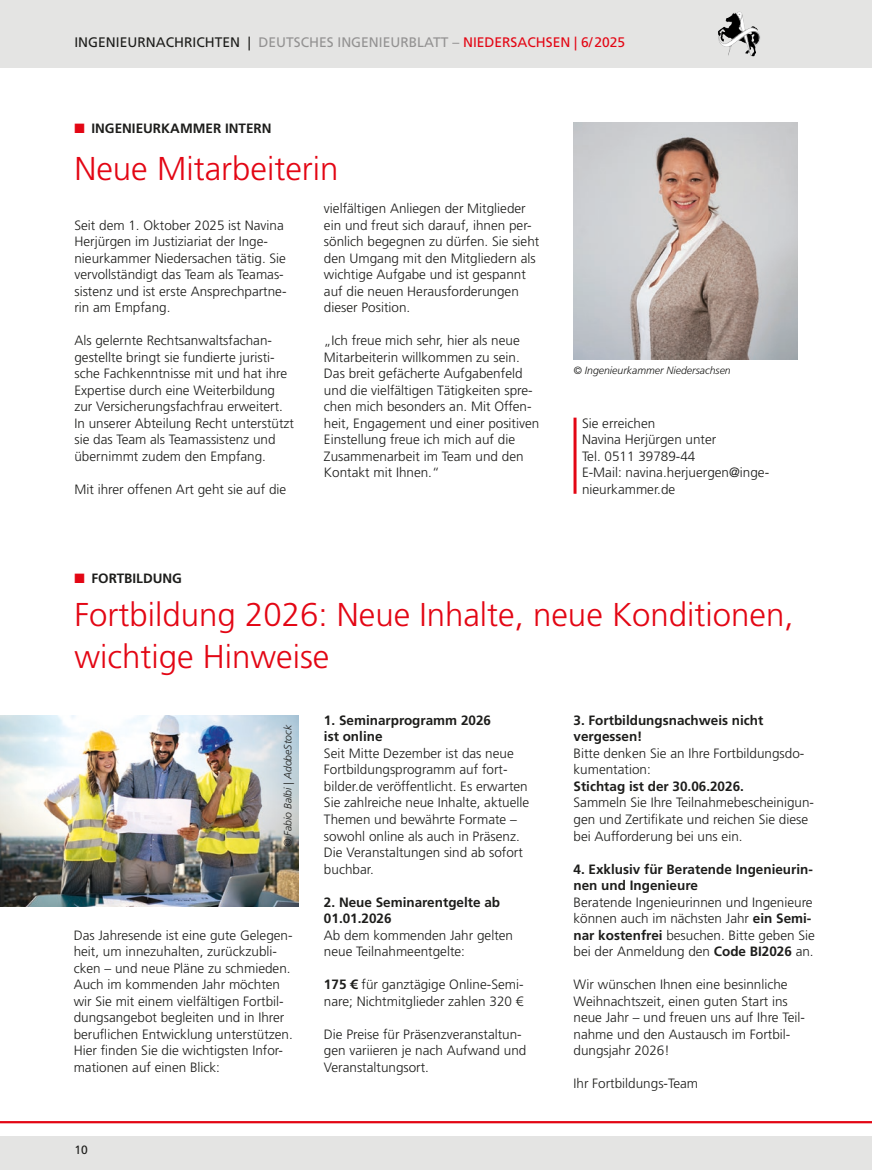
<style>
.page{position:relative;width:872px;height:1170px;background:#fff}
.page>*{position:absolute;margin:0;border:0;box-sizing:border-box;transform-origin:0 0}
.H2_Headline{font:300 33px/42px "Frutiger LT Std";color:#e30614}
.t1{font:13.8px "Frutiger LT Std";color:#939292}
.P_Fließtext_Abstand{font:300 13.5px/16.5px "Frutiger LT Std";color:#1d1d1b}
.P_Fließtext{font:300 13.5px/16.5px "Frutiger LT Std";color:#1d1d1b}
.P_Fließtext_Bold_Schwarz{font:700 13.5px/16.5px "Frutiger LT Std";color:#1d1d1b}
.P_Fließtext-2{font:700 13.5px "Frutiger LT Std";color:#1d1d1b}
.t2{font:12px "Frutiger LT Std";color:#1d1d1b}
.P_Quelle-Credits{font:italic 300 10.5px "Frutiger LT Std";color:#1d1d1b}
.s1{color:#1d1d1b}
.s2{color:#e30614}
.s3{font-weight:700}
</style>
<div class="page">
<div style="left:0;top:1135px;width:872px;height:34px;background:#e4e4e3"></div>
<hr style="left:0;top:1120px;width:872px;height:3px;background:#e30614">
<div style="left:0;top:0;width:872px;height:68px;background:#e4e4e3"></div>
<img style="left:725px;top:12px;width:14px;height:9px">
<img style="left:0;top:715px;width:298px;height:190px">
<hr style="left:573px;top:417px;width:3px;height:76px;background:#e30614">
<img style="left:573px;top:122px;width:224px;height:238px">
<p class="t1" style="left:74px;top:34px;width:552px"><span class="s1">INGENIEURNACHRICHTEN |</span> DEUTSCHES INGENIEURBLATT – <span class="s2">NIEDERSACHSEN | 6/2025</span></p>
<p class="P_Fließtext_Bold_Schwarz" style="left:74px;top:120px;width:199px"><span class="s2">■</span> INGENIEURKAMMER INTERN</p>
<p class="H2_Headline" style="left:74px;top:148px;width:265px">Neue Mitarbeiterin</p>
<p class="P_Fließtext_Abstand" style="left:74px;top:217px;width:214px">Seit dem 1. Oktober 2025 ist Navina Herjürgen im Justiziariat der Inge&shy;nieurkammer Niedersachen tätig. Sie vervollständigt das Team als Teamas&shy;sistenz und ist erste Ansprechpartne&shy;rin am Empfang.</p>
<p class="P_Fließtext_Abstand" style="left:74px;top:332px;width:221px">Als gelernte Rechtsanwaltsfachan&shy;gestellte bringt sie fundierte juristi&shy;sche Fachkenntnisse mit und hat ihre Expertise durch eine Weiterbildung zur Versicherungsfachfrau erweitert.<br>In unserer Abteilung Recht unterstützt sie das Team als Teamassistenz und übernimmt zudem den Empfang.</p>
<p class="P_Fließtext_Abstand" style="left:74px;top:481px;width:213px">Mit ihrer offenen Art geht sie auf die</p>
<p class="P_Fließtext_Abstand" style="left:324px;top:200px;width:217px">vielfältigen Anliegen der Mitglieder ein und freut sich darauf, ihnen per&shy;sönlich begegnen zu dürfen. Sie sieht den Umgang mit den Mitgliedern als wichtige Aufgabe und ist gespannt auf die neuen Herausforderungen dieser Position.</p>
<p class="P_Fließtext_Abstand" style="left:324px;top:332px;width:217px">„Ich freue mich sehr, hier als neue Mitarbeiterin willkommen zu sein.<br>Das breit gefächerte Aufgabenfeld und die vielfältigen Tätigkeiten spre&shy;chen mich besonders an. Mit Offen&shy;heit, Engagement und einer positiven Einstellung freue ich mich auf die Zusammenarbeit im Team und den Kontakt mit Ihnen.“</p>
<p class="P_Quelle-Credits" style="left:573px;top:365px;width:159px">© Ingenieurkammer Niedersachsen</p>
<p class="P_Fließtext_Abstand" style="left:582px;top:415px;width:189px">Sie erreichen<br>Navina Herjürgen unter<br>Tel. 0511 39789-44<br>E-Mail: navina.herjuergen@inge&shy;nieurkammer.de</p>
<p class="P_Fließtext_Bold_Schwarz" style="left:74px;top:570px;width:109px"><span class="s2">■</span> FORTBILDUNG</p>
<p class="H2_Headline" style="left:74px;top:594px;width:720px">Fortbildung 2026: Neue Inhalte, neue Konditionen, wichtige Hinweise</p>
<p class="P_Quelle-Credits" style="left:282px;top:847px;width:124px;rotate:-90deg">© Fabio Balbi | AdobeStock</p>
<p class="P_Fließtext_Abstand" style="left:74px;top:926px;width:221px">Das Jahresende ist eine gute Gelegen&shy;heit, um innezuhalten, zurückzubli&shy;cken – und neue Pläne zu schmieden.<br>Auch im kommenden Jahr möchten wir Sie mit einem vielfältigen Fortbil&shy;dungsangebot begleiten und in Ihrer beruflichen Entwicklung unterstützen.<br>Hier finden Sie die wichtigsten Infor&shy;mationen auf einen Blick:</p>
<p class="t2" style="left:74px;top:1142px;width:15px">10</p>
<p class="P_Fließtext_Bold_Schwarz" style="left:324px;top:712px;width:169px">1. Seminarprogramm 2026 ist online</p>
<p class="P_Fließtext" style="left:324px;top:745px;width:207px">Seit Mitte Dezember ist das neue<br>Fortbildungsprogramm auf fort&shy;bilder.de veröffentlicht. Es erwarten<br>Sie zahlreiche neue Inhalte, aktuelle<br>Themen und bewährte Formate – sowohl online als auch in Präsenz.<br>Die Veranstaltungen sind ab sofort buchbar.</p>
<p class="P_Fließtext_Bold_Schwarz" style="left:324px;top:893px;width:178px">2. Neue Seminarentgelte ab<br>01.01.2026</p>
<p class="P_Fließtext" style="left:324px;top:926px;width:191px">Ab dem kommenden Jahr gelten neue Teilnahmeentgelte:</p>
<p class="P_Fließtext_Abstand" style="left:324px;top:976px;width:201px"><span class="s3">175 €</span> für ganztägige Online-Semi&shy;nare; Nichtmitglieder zahlen 320 €</p>
<p class="P_Fließtext_Abstand" style="left:324px;top:1025px;width:204px">Die Preise für Präsenzveranstaltun&shy;gen variieren je nach Aufwand und<br>Veranstaltungsort.</p>
<p class="P_Fließtext_Bold_Schwarz" style="left:573px;top:712px;width:191px">3. Fortbildungsnachweis nicht vergessen!</p>
<p class="P_Fließtext" style="left:573px;top:745px;width:232px">Bitte denken Sie an Ihre Fortbildungsdo&shy;kumentation:</p>
<p class="P_Fließtext-2" style="left:573px;top:778px;width:172px">Stichtag ist der 30.06.2026.</p>
<p class="P_Fließtext" style="left:573px;top:794px;width:242px">Sammeln Sie Ihre Teilnahmebescheinigun&shy;gen und Zertifikate und reichen Sie diese bei Aufforderung bei uns ein.</p>
<p class="P_Fließtext_Bold_Schwarz" style="left:573px;top:860px;width:241px">4. Exklusiv für Beratende Ingenieurin&shy;nen und Ingenieure</p>
<p class="P_Fließtext" style="left:573px;top:893px;width:243px">Beratende Ingenieurinnen und Ingenieure können auch im nächsten Jahr <span class="s3">ein Semi&shy;nar kostenfrei</span> besuchen. Bitte geben Sie bei der Anmeldung den <span class="s3">Code BI2026</span> an.</p>
<p class="P_Fließtext_Abstand" style="left:573px;top:976px;width:233px">Wir wünschen Ihnen eine besinnliche Weihnachtszeit, einen guten Start ins neue Jahr – und freuen uns auf Ihre Teil&shy;nahme und den Austausch im Fortbil&shy;dungsjahr 2026!</p>
<p class="P_Fließtext_Abstand" style="left:573px;top:1075px;width:126px">Ihr Fortbildungs-Team</p>
</div>
